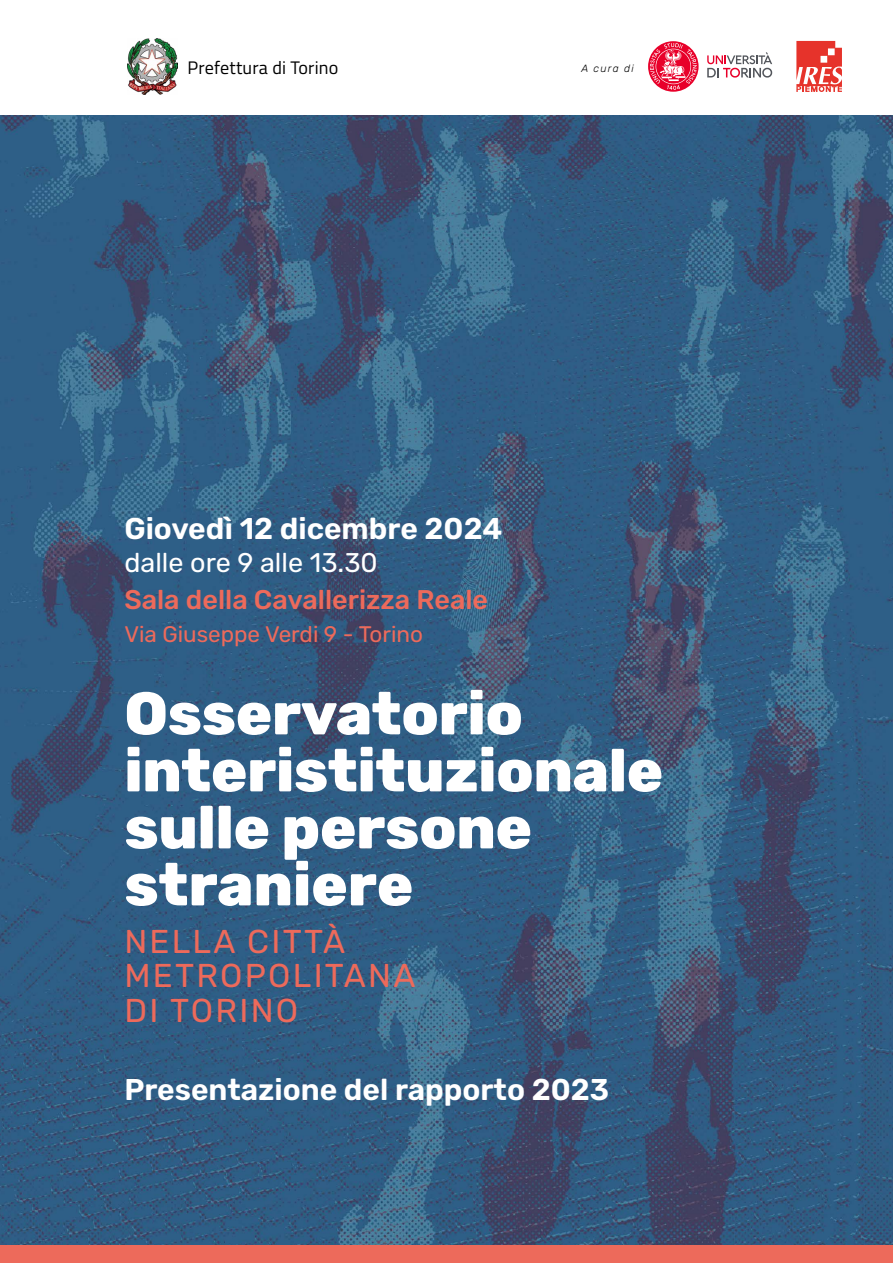
<style>
.page{position:relative;width:893px;height:1263px;background:#fff}
.page>*{position:absolute;margin:0;border:0;box-sizing:border-box;transform-origin:0 0}
.t1{font:800 60px/57px "Rubik";letter-spacing:-.005em;color:#fff}
.t2{font:33px/34.5px "Rubik";letter-spacing:.07em;color:#ed6a5b}
.t3{font:600 30px "Rubik";color:#fff}
.t4{font:500 27px "Rubik";color:#ed6a5b}
.t5{font:27px "Rubik";color:#fff}
.t6{font:22.5px "Rubik";color:#ed6a5b}
.t7{font:18.15px "Titillium";letter-spacing:.01em;color:#000}
.t8{font:italic 300 10.5px "Rubik";letter-spacing:.125em;color:#000}
</style>
<div class="page">
<img style="left:0;top:115px;width:893px;height:1131px">
<div style="left:0;top:1246px;width:893px;height:17px;background:#ed6a5b"></div>
<svg style="left:648px;top:41px;width:51px;height:51px"></svg>
<svg style="left:707px;top:52px;width:65px;height:26px"></svg>
<svg style="left:796px;top:41px;width:46px;height:51px"></svg>
<img style="left:128px;top:38px;width:49px;height:57px">
<p class="t7" style="left:188px;top:54px;width:152px">Prefettura di Torino</p>
<p class="t8" style="left:581px;top:60px;width:54px">A cura di</p>
<p class="t3" style="left:124px;top:506px;width:380px">Giovedì 12 dicembre 2024</p>
<p class="t5" style="left:124px;top:543px;width:255px">dalle ore 9 alle 13.30</p>
<p class="t4" style="left:124px;top:580px;width:365px">Sala della Cavallerizza Reale</p>
<p class="t6" style="left:124px;top:618px;width:300px">Via Giuseppe Verdi 9 - Torino</p>
<p class="t1" style="left:124px;top:685px;width:540px">Osservatorio interistituzionale sulle persone straniere</p>
<p class="t2" style="left:124px;top:925px;width:293px">NELLA CITTÀ<br>METROPOLITANA<br>DI TORINO</p>
<p class="t3" style="left:124px;top:1067px;width:486px">Presentazione del rapporto 2023</p>
</div>
